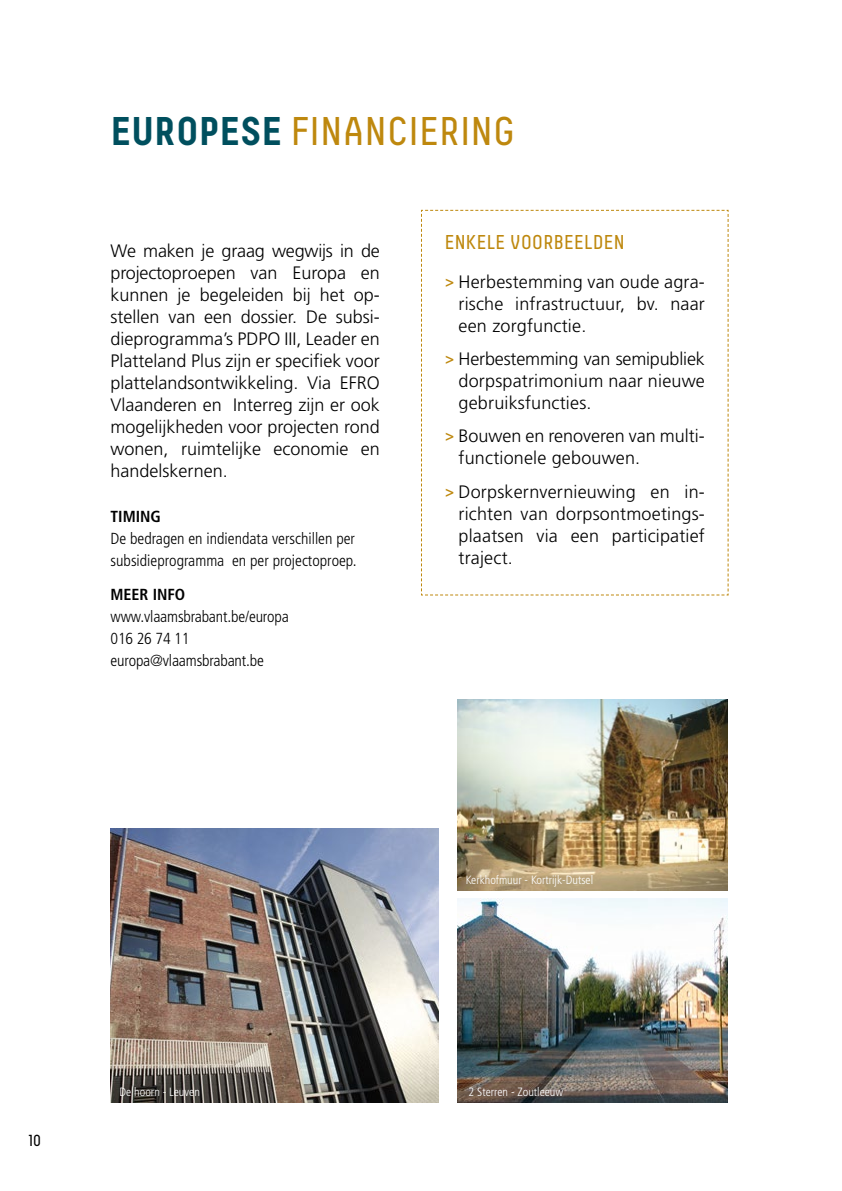
<style>
.page{position:relative;width:842px;height:1191px;background:#fff}
.page>*{position:absolute;margin:0;border:0;box-sizing:border-box;transform-origin:0 0}
.t1{font:40px "Decima";letter-spacing:.02em;color:#be880e}
.t2{font:20px "Decima";letter-spacing:.02em;color:#be880e}
.t3{font:300 18px/22px "Frutiger";letter-spacing:.01em;color:#000;text-align:justify}
.t4{font:300 condensed 16px/22px "Frutiger";color:#000}
.t5{font:700 condensed 16px "Frutiger";color:#000}
.t6{font:16px "Decima";color:#000}
.t7{font:300 condensed 12px "Frutiger";color:#fff}
.s1{font-weight:700;color:#004f5e}
.s2{font-family:"Decima";font-weight:400;color:#be880e}
</style>
<div class="page">
<svg style="left:421px;top:209px;width:308px;height:387px"></svg>
<img style="left:111px;top:828px;width:328px;height:274px">
<img style="left:458px;top:699px;width:269px;height:191px">
<img style="left:458px;top:899px;width:269px;height:203px">
<h1 class="t1" style="left:111px;top:108px;width:406px"><span class="s1">EUROPESE</span> FINANCIERING</h1>
<p class="t3" style="left:111px;top:240px;width:271px">We maken je graag wegwijs in de projectoproepen van Europa en kunnen je begeleiden bij het op&shy;stellen van een dossier. De subsi&shy;dieprogramma’s PDPO III, Leader en Platteland Plus zijn er specifiek voor plattelandsontwikkeling. Via EFRO Vlaanderen en Interreg zijn er ook mogelijkheden voor projecten rond wonen, ruimtelijke economie en handelskernen.</p>
<p class="t5" style="left:111px;top:507px;width:52px">TIMING</p>
<p class="t4" style="left:111px;top:528px;width:247px">De bedragen en indiendata verschillen per subsidieprogramma en per projectoproep.</p>
<p class="t5" style="left:111px;top:584px;width:76px">MEER INFO</p>
<p class="t4" style="left:111px;top:605px;width:180px">www.vlaamsbrabant.be/europa<br>016 26 74 11 europa@vlaamsbrabant.be</p>
<p class="t2" style="left:445px;top:230px;width:182px">ENKELE VOORBEELDEN</p>
<p class="t3" style="left:459px;top:271px;width:248px;text-indent:-14px"><span class="s2">&gt;</span> Herbestemming van oude agra&shy;rische infrastructuur, bv. naar een zorgfunctie.</p>
<p class="t3" style="left:459px;top:348px;width:248px;text-indent:-14px"><span class="s2">&gt;</span> Herbestemming van semipubliek dorpspatrimonium naar nieuwe gebruiksfuncties.</p>
<p class="t3" style="left:459px;top:425px;width:248px;text-indent:-14px"><span class="s2">&gt;</span> Bouwen en renoveren van multi&shy;functionele gebouwen.</p>
<p class="t3" style="left:459px;top:480px;width:248px;text-indent:-14px"><span class="s2">&gt;</span> Dorpskernvernieuwing en in&shy;richten van dorpsontmoetings&shy;plaatsen via een participatief traject.</p>
<p class="t6" style="left:29px;top:1131px;width:14px">10</p>
<p class="t7" style="left:466px;top:873px;width:129px">Kerkhofmuur - Kortrijk-Dutsel</p>
<p class="t7" style="left:120px;top:1085px;width:82px">De hoorn - Leuven</p>
<p class="t7" style="left:469px;top:1085px;width:96px">2 Sterren - Zoutleeuw</p>
</div>
